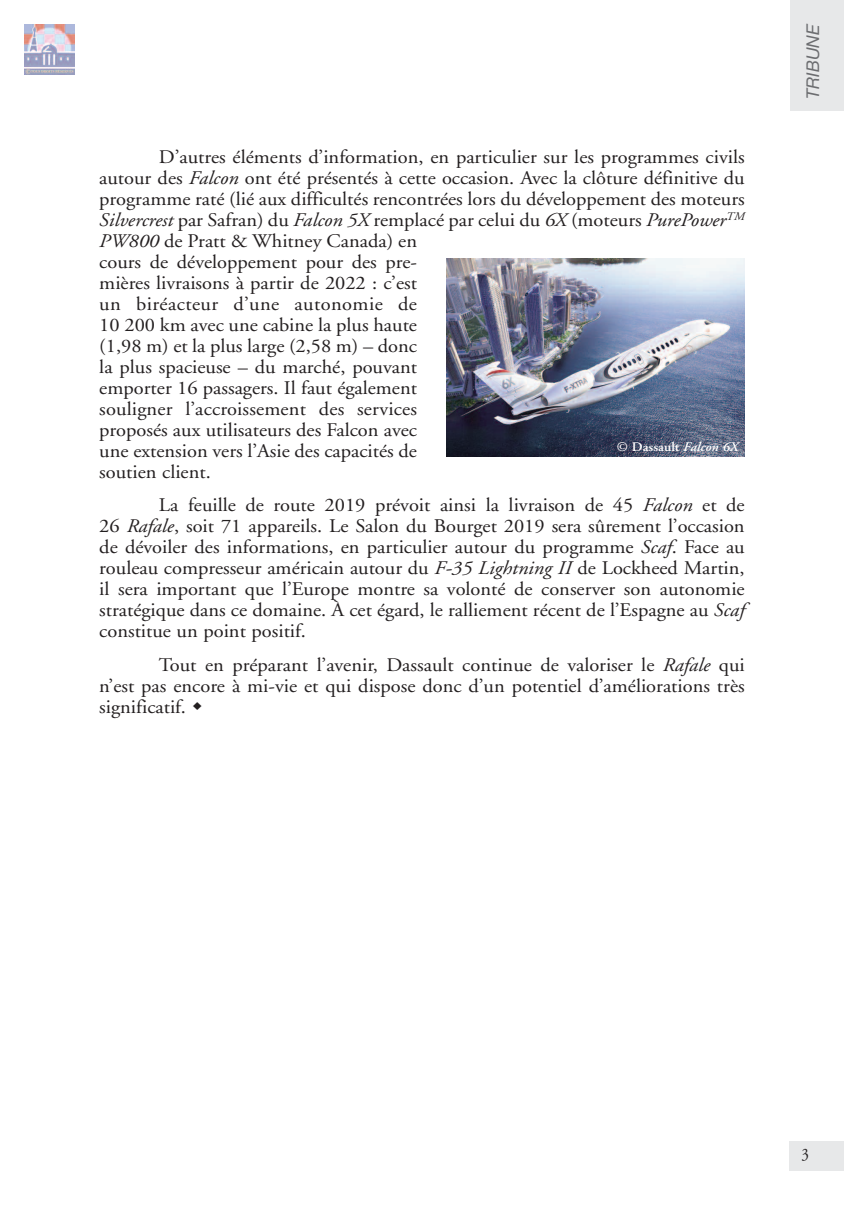
<style>
.page{position:relative;width:844px;height:1216px;background:#fff}
.page>*{position:absolute;margin:0;border:0;box-sizing:border-box;transform-origin:0 0}
.t1{font:19.25px/21px "Adobe Garamond";color:#231f20;text-align:justify;scale:1.06 1}
.t2{font:italic 17.5px "Helvetica Neue";color:#6c6d70}
.t3{font:17.5px "Adobe Garamond";color:#231f20;scale:.85 1}
.t4{font:600 13.12px "Adobe Garamond";color:#fff;scale:1.06 1}
.s1{font-style:italic}
</style>
<div class="page">
<div style="left:789px;top:1141px;width:54px;height:30px;background:#e7e8e9"></div>
<div style="left:790px;top:0;width:53px;height:111px;background:#e7e8e9"></div>
<img style="left:25px;top:25px;width:49px;height:50px">
<img style="left:446px;top:258px;width:298px;height:198px">
<p class="t1" style="left:99px;top:148px;width:610px;text-align:left;text-indent:60px">D’autres éléments d’information, en particulier sur les programmes civils autour des <span class="s1">Falcon</span> ont été présentés à cette occasion. Avec la clôture définitive du programme raté (lié aux difficultés rencontrées lors du développement des moteurs <span class="s1">Silvercrest</span> par Safran) du <span class="s1">Falcon 5X</span> remplacé par celui du <span class="s1">6X</span> (moteurs <span class="s1">PurePower</span><sup>TM </sup><span class="s1">PW800</span> de Pratt &amp; Whitney Canada) en<br>cours de développement pour des pre-<br>mières livraisons à partir de 2022 : c’est<br>un biréacteur d’une autonomie de<br>10 200 km avec une cabine la plus haute<br>(1,98 m) et la plus large (2,58 m) – donc<br>la plus spacieuse – du marché, pouvant<br>emporter 16 passagers. Il faut également<br>souligner l’accroissement des services<br>proposés aux utilisateurs des Falcon avec<br>une extension vers l’Asie des capacités de<br>soutien client.</p>
<p class="t1" style="left:99px;top:496px;width:610px;text-indent:60px">La feuille de route 2019 prévoit ainsi la livraison de 45 <span class="s1">Falcon</span> et de 26 <span class="s1">Rafale</span>, soit 71 appareils. Le Salon du Bourget 2019 sera sûrement l’occasion de dévoiler des informations, en particulier autour du programme <span class="s1">Scaf</span>. Face au rouleau compresseur américain autour du <span class="s1">F-35 Lightning II</span> de Lockheed Martin, il sera important que l’Europe montre sa volonté de conserver son autonomie stratégique dans ce domaine. À cet égard, le ralliement récent de l’Espagne au <span class="s1">Scaf </span>constitue un point positif.</p>
<p class="t1" style="left:99px;top:656px;width:610px;text-indent:60px">Tout en préparant l’avenir, Dassault continue de valoriser le <span class="s1">Rafale</span> qui n’est pas encore à mi-vie et qui dispose donc d’un potentiel d’améliorations très significatif.</p>
<p class="t4" style="left:616px;top:442px;width:116px">© Dassault <span class="s1">Falcon 6X</span></p>
<p class="t2" style="left:802px;top:99px;width:76px;rotate:-90deg">TRIBUNE</p>
<p class="t3" style="left:801px;top:1147px;width:10px">3</p>
</div>
